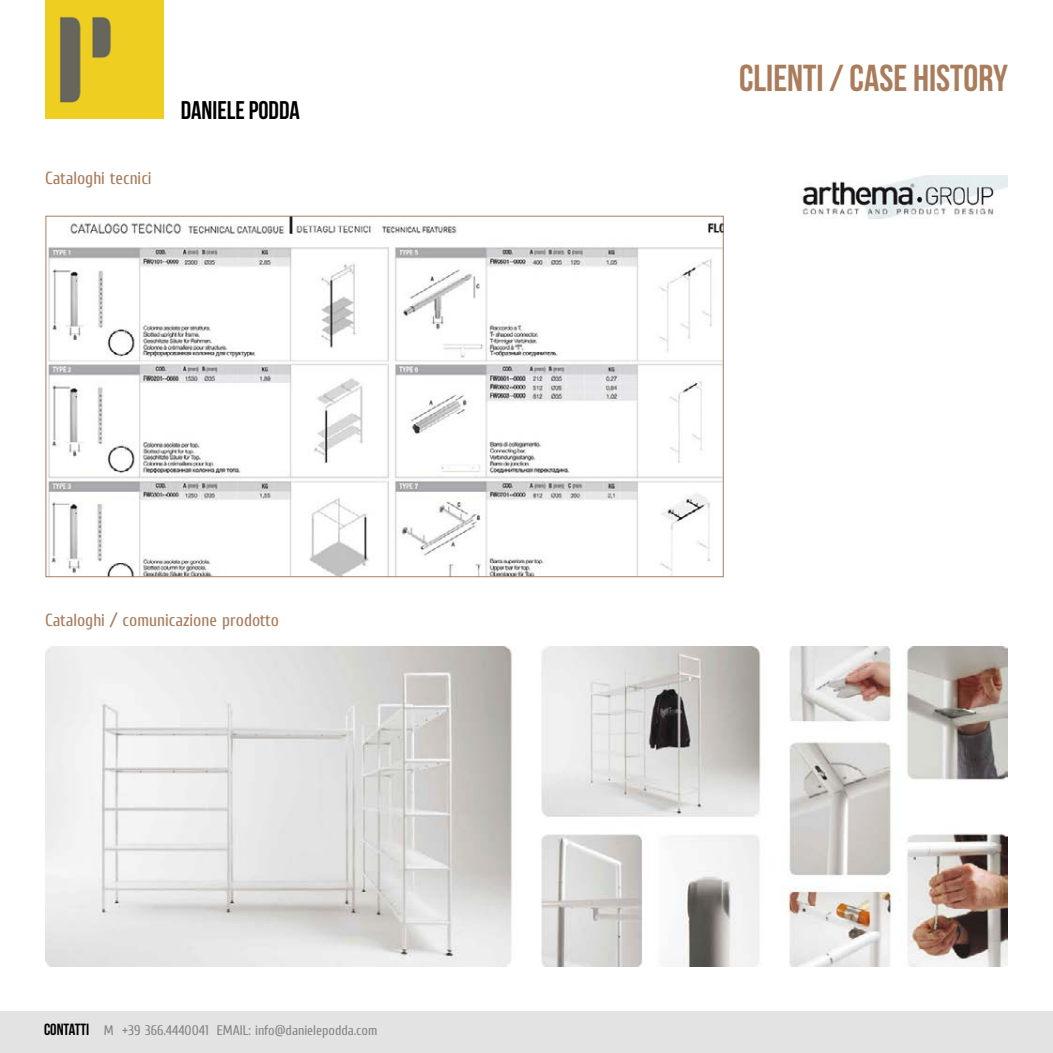
<style>
.page{position:relative;width:1053px;height:1053px;background:#fff}
.page>*{position:absolute;margin:0;border:0;box-sizing:border-box;transform-origin:0 0}
.t1{font:37.5px "Bebas Neue";color:#a97c5b}
.t2{font:25.5px "Bebas Neue";color:#000}
.t3{font:17.5px "Cuprum";color:#a97c5b}
.t4{font:13.88px "Cuprum";color:#878787}
.s1{font-family:"Bebas Neue";font-size:16.25px;color:#000}
</style>
<div class="page">
<div style="left:0;top:1011px;width:1052px;height:41px;background:#e3e3e3"></div>
<img style="left:45px;top:0;width:119px;height:119px">
<img style="left:798px;top:175px;width:209px;height:44px">
<img style="left:48px;top:218px;width:673px;height:357px">
<img style="left:46px;top:646px;width:961px;height:320px">
<p class="t3" style="left:45px;top:167px;width:108px">Cataloghi tecnici</p>
<h2 class="t2" style="left:181px;top:96px;width:121px">DANIELE PODDA</h2>
<p class="t3" style="left:45px;top:610px;width:235px">Cataloghi / comunicazione prodotto</p>
<p class="t4" style="left:44px;top:1021px;width:335px"><span class="s1">CONTATTI</span> M +39 366.4440041 EMAIL: info@danielepodda.com</p>
<h1 class="t1" style="left:739px;top:57px;width:270px">CLIENTI / CASE HISTORY</h1>
</div>
